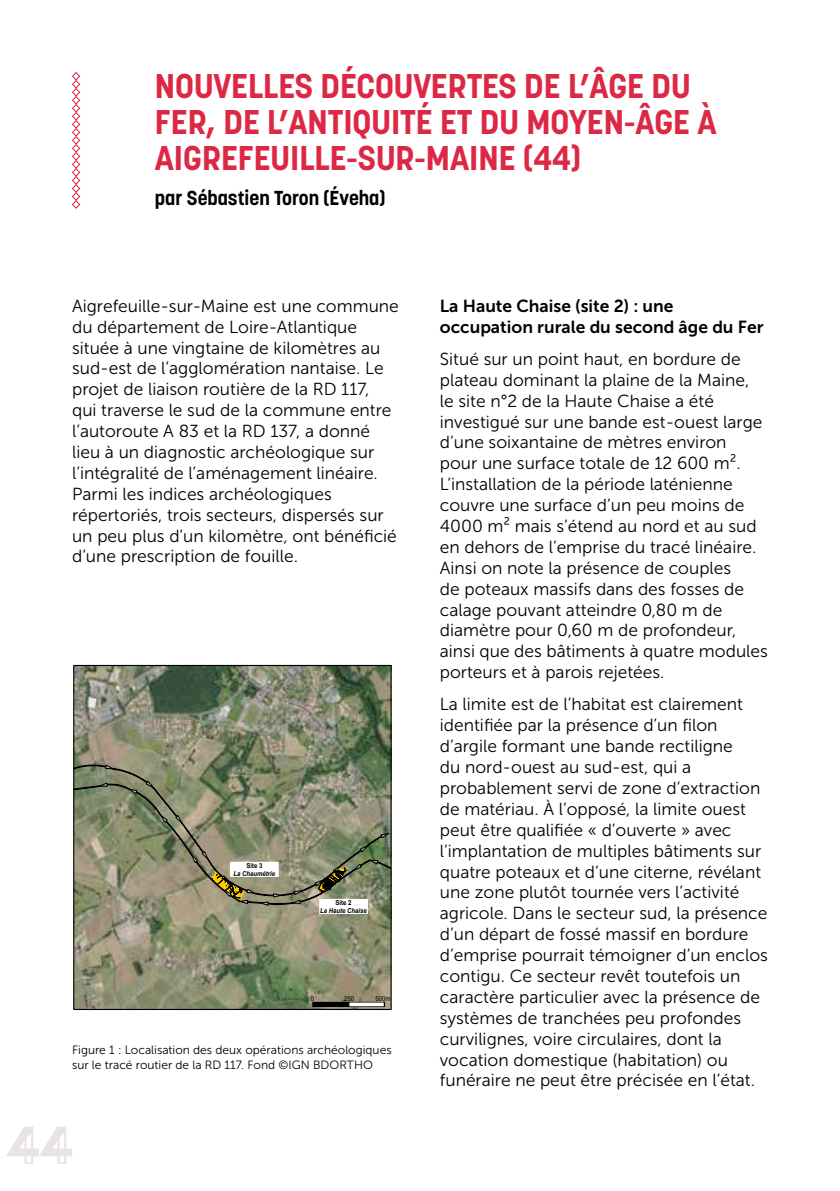
<style>
.page{position:relative;width:840px;height:1191px;background:#fff}
.page>*{position:absolute;margin:0;border:0;box-sizing:border-box;transform-origin:0 0}
.t1{font:700 34px/36px "Korolev";color:#dc2845}
.t2{font:700 20px "Korolev";color:#000}
.t3{font:17.4px/20.8px "Museo Sans 300";color:#000}
.t4{font:17.4px/20.8px "Museo Sans 700";color:#000}
.t5{font:12px/14.4px "Museo Sans 300";color:#000}
.t6{font:italic 700 6.8px "Arial";color:#000;scale:.89 1}
.t7{font:700 6.8px "Arial";color:#000;scale:.89 1}
.t8{font:6.8px "Arial";color:#000;scale:.89 1}
</style>
<div class="page">
<svg style="left:7px;top:1127px;width:65px;height:36px"></svg>
<img style="left:75px;top:667px;width:314px;height:341px">
<div style="left:319px;top:899px;width:48px;height:14px;background:#fff"></div>
<svg style="left:73px;top:764px;width:318px;height:141px"></svg>
<hr style="left:313px;top:1002px;width:35px;height:4px;background:#000">
<div style="left:312px;top:1001px;width:37px;height:6px;border:1px solid #000"></div>
<svg style="left:348px;top:1002px;width:36px;height:4px"></svg>
<svg style="left:72px;top:72px;width:8px;height:137px"></svg>
<h1 class="t1" style="left:155px;top:68px;width:562px">NOUVELLES DÉCOUVERTES DE L’ÂGE DU<br>FER, DE L’ANTIQUITÉ ET DU MOYEN-ÂGE À<br>AIGREFEUILLE-SUR-MAINE (44)</h1>
<p class="t2" style="left:155px;top:185px;width:232px">par Sébastien Toron (Éveha)</p>
<p class="t3" style="left:72px;top:295px;width:328px">Aigrefeuille-sur-Maine est une commune du département de Loire-Atlantique située à une vingtaine de kilomètres au sud-est de l’agglomération nantaise. Le projet de liaison routière de la RD 117,<br>qui traverse le sud de la commune entre l’autoroute A 83 et la RD 137, a donné lieu à un diagnostic archéologique sur l’intégralité de l’aménagement linéaire.<br>Parmi les indices archéologiques répertoriés, trois secteurs, dispersés sur un peu plus d’un kilomètre, ont bénéficié d’une prescription de fouille.</p>
<p class="t4" style="left:439px;top:295px;width:325px">La Haute Chaise (site 2) : une occupation rurale du second âge du Fer</p>
<p class="t3" style="left:439px;top:348px;width:329px">Situé sur un point haut, en bordure de plateau dominant la plaine de la Maine,<br>le site n°2 de la Haute Chaise a été investigué sur une bande est-ouest large d’une soixantaine de mètres environ pour une surface totale de 12 600 m².<br>L’installation de la période laténienne couvre une surface d’un peu moins de 4000 m² mais s’étend au nord et au sud en dehors de l’emprise du tracé linéaire.<br>Ainsi on note la présence de couples<br>de poteaux massifs dans des fosses de calage pouvant atteindre 0,80 m de diamètre pour 0,60 m de profondeur, ainsi que des bâtiments à quatre modules porteurs et à parois rejetées.</p>
<p class="t3" style="left:439px;top:694px;width:329px">La limite est de l’habitat est clairement identifiée par la présence d’un filon d’argile formant une bande rectiligne<br>du nord-ouest au sud-est, qui a probablement servi de zone d’extraction de matériau. À l’opposé, la limite ouest peut être qualifiée « d’ouverte » avec l’implantation de multiples bâtiments sur quatre poteaux et d’une citerne, révélant une zone plutôt tournée vers l’activité agricole. Dans le secteur sud, la présence d’un départ de fossé massif en bordure d’emprise pourrait témoigner d’un enclos contigu. Ce secteur revêt toutefois un caractère particulier avec la présence de systèmes de tranchées peu profondes curvilignes, voire circulaires, dont la vocation domestique (habitation) ou funéraire ne peut être précisée en l’état.</p>
<p class="t7" style="left:246px;top:860px;width:20px">Site 3</p>
<p class="t6" style="left:233px;top:869px;width:48px">La Chaumétrie</p>
<p class="t7" style="left:335px;top:897px;width:20px">Site 2</p>
<p class="t6" style="left:320px;top:906px;width:54px">La Haute Chaise</p>
<p class="t8" style="left:311px;top:994px;width:5px">0</p>
<p class="t8" style="left:344px;top:994px;width:13px">250</p>
<p class="t8" style="left:375px;top:994px;width:18px">500m</p>
<p class="t5" style="left:72px;top:1043px;width:321px">Figure 1 : Localisation des deux opérations archéologiques sur le tracé routier de la RD 117. Fond ©IGN BDORTHO</p>
</div>
